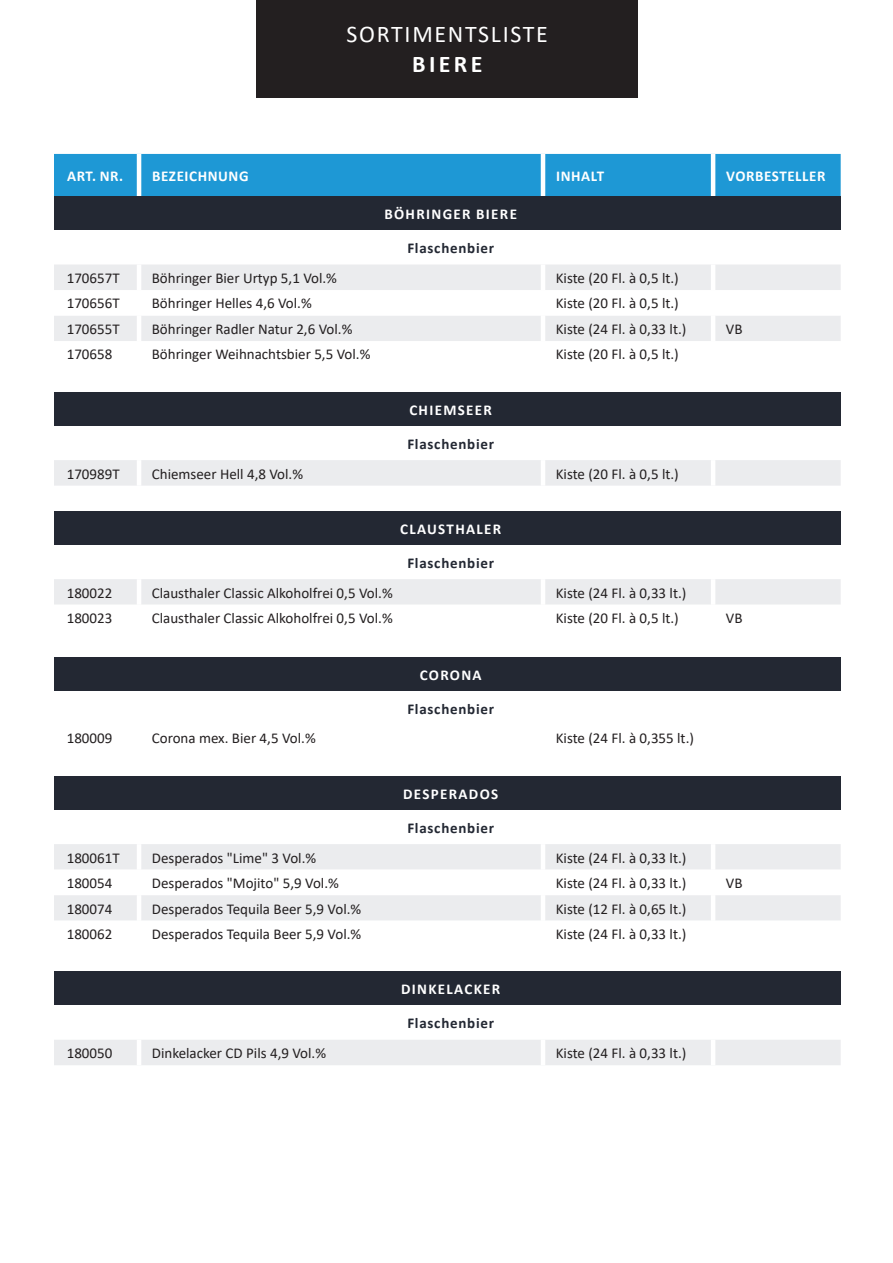
<style>
.page{position:relative;width:893px;height:1263px;background:#fff}
.page>*{position:absolute;margin:0;border:0;box-sizing:border-box;transform-origin:0 0}
.t1{font:24px "Calibri";letter-spacing:.07em;color:#fff}
.t2{font:700 24px "Calibri";letter-spacing:.14em;color:#fff}
.Absatzformat_1{font:15px "Calibri";color:#231f20}
.t3{font:700 15px "Calibri";letter-spacing:.09em;color:#fff}
.t4{font:700 15px "Calibri";letter-spacing:.05em;color:#232833}
.t5{font:700 15px "Calibri";letter-spacing:.04em;color:#fff}
</style>
<div class="page">
<div style="left:54px;top:154px;width:787px;height:42px;background:#1e98d5"></div>
<hr style="left:137px;top:154px;width:4px;height:42px;background:#fff">
<hr style="left:541px;top:154px;width:4px;height:42px;background:#fff">
<hr style="left:711px;top:154px;width:4px;height:42px;background:#fff">
<div style="left:257px;top:0;width:381px;height:98px;background:#231f20"></div>
<div style="left:54px;top:196px;width:787px;height:34px;background:#232833"></div>
<div style="left:54px;top:265px;width:787px;height:25px;background:#ebecee"></div>
<div style="left:54px;top:316px;width:787px;height:25px;background:#ebecee"></div>
<hr style="left:137px;top:264px;width:4px;height:26px;background:#fff">
<hr style="left:541px;top:264px;width:4px;height:26px;background:#fff">
<hr style="left:711px;top:264px;width:4px;height:26px;background:#fff">
<hr style="left:137px;top:315px;width:4px;height:26px;background:#fff">
<hr style="left:541px;top:315px;width:4px;height:26px;background:#fff">
<hr style="left:711px;top:315px;width:4px;height:26px;background:#fff">
<div style="left:54px;top:392px;width:787px;height:34px;background:#232833"></div>
<div style="left:54px;top:460px;width:787px;height:26px;background:#ebecee"></div>
<hr style="left:137px;top:460px;width:4px;height:26px;background:#fff">
<hr style="left:541px;top:460px;width:4px;height:26px;background:#fff">
<hr style="left:711px;top:460px;width:4px;height:26px;background:#fff">
<div style="left:54px;top:511px;width:787px;height:34px;background:#232833"></div>
<div style="left:54px;top:579px;width:787px;height:26px;background:#ebecee"></div>
<hr style="left:137px;top:579px;width:4px;height:26px;background:#fff">
<hr style="left:541px;top:579px;width:4px;height:26px;background:#fff">
<hr style="left:711px;top:579px;width:4px;height:26px;background:#fff">
<div style="left:54px;top:657px;width:787px;height:34px;background:#232833"></div>
<div style="left:54px;top:776px;width:787px;height:34px;background:#232833"></div>
<div style="left:54px;top:844px;width:787px;height:25px;background:#ebecee"></div>
<div style="left:54px;top:895px;width:787px;height:25px;background:#ebecee"></div>
<hr style="left:137px;top:844px;width:4px;height:26px;background:#fff">
<hr style="left:541px;top:844px;width:4px;height:26px;background:#fff">
<hr style="left:711px;top:844px;width:4px;height:26px;background:#fff">
<hr style="left:137px;top:895px;width:4px;height:26px;background:#fff">
<hr style="left:541px;top:895px;width:4px;height:26px;background:#fff">
<hr style="left:711px;top:895px;width:4px;height:26px;background:#fff">
<div style="left:54px;top:972px;width:787px;height:34px;background:#232833"></div>
<div style="left:54px;top:1040px;width:787px;height:25px;background:#ebecee"></div>
<hr style="left:137px;top:1040px;width:4px;height:25px;background:#fff">
<hr style="left:541px;top:1040px;width:4px;height:25px;background:#fff">
<hr style="left:711px;top:1040px;width:4px;height:25px;background:#fff">
<p class="t1" style="left:347px;top:17px;width:203px">SORTIMENTSLISTE</p>
<p class="t2" style="left:412px;top:47px;width:72px">BIERE</p>
<p class="t3" style="left:67px;top:165px;width:58px">ART. NR.</p>
<p class="t5" style="left:152px;top:165px;width:98px">BEZEICHNUNG</p>
<p class="t3" style="left:556px;top:165px;width:50px">INHALT</p>
<p class="t5" style="left:726px;top:165px;width:101px">VORBESTELLER</p>
<p class="t3" style="left:384px;top:203px;width:134px">BÖHRINGER BIERE</p>
<p class="t4" style="left:407px;top:238px;width:88px">Flaschenbier</p>
<p class="Absatzformat_1" style="left:67px;top:267px;width:54px">170657T</p>
<p class="Absatzformat_1" style="left:152px;top:267px;width:187px">Böhringer Bier Urtyp 5,1 Vol.%</p>
<p class="Absatzformat_1" style="left:556px;top:267px;width:125px">Kiste (20 Fl. à 0,5 lt.)</p>
<p class="Absatzformat_1" style="left:67px;top:293px;width:54px">170656T</p>
<p class="Absatzformat_1" style="left:152px;top:293px;width:162px">Böhringer Helles 4,6 Vol.%</p>
<p class="Absatzformat_1" style="left:556px;top:293px;width:125px">Kiste (20 Fl. à 0,5 lt.)</p>
<p class="Absatzformat_1" style="left:67px;top:318px;width:54px">170655T</p>
<p class="Absatzformat_1" style="left:152px;top:318px;width:202px">Böhringer Radler Natur 2,6 Vol.%</p>
<p class="Absatzformat_1" style="left:556px;top:318px;width:132px">Kiste (24 Fl. à 0,33 lt.)</p>
<p class="Absatzformat_1" style="left:726px;top:318px;width:18px">VB</p>
<p class="Absatzformat_1" style="left:67px;top:344px;width:47px">170658</p>
<p class="Absatzformat_1" style="left:152px;top:344px;width:220px">Böhringer Weihnachtsbier 5,5 Vol.%</p>
<p class="Absatzformat_1" style="left:556px;top:344px;width:125px">Kiste (20 Fl. à 0,5 lt.)</p>
<p class="t3" style="left:409px;top:399px;width:84px">CHIEMSEER</p>
<p class="t4" style="left:407px;top:433px;width:88px">Flaschenbier</p>
<p class="Absatzformat_1" style="left:67px;top:463px;width:54px">170989T</p>
<p class="Absatzformat_1" style="left:152px;top:463px;width:153px">Chiemseer Hell 4,8 Vol.%</p>
<p class="Absatzformat_1" style="left:556px;top:463px;width:125px">Kiste (20 Fl. à 0,5 lt.)</p>
<p class="t3" style="left:400px;top:518px;width:103px">CLAUSTHALER</p>
<p class="t4" style="left:407px;top:552px;width:88px">Flaschenbier</p>
<p class="Absatzformat_1" style="left:67px;top:582px;width:47px">180022</p>
<p class="Absatzformat_1" style="left:152px;top:582px;width:242px">Clausthaler Classic Alkoholfrei 0,5 Vol.%</p>
<p class="Absatzformat_1" style="left:556px;top:582px;width:132px">Kiste (24 Fl. à 0,33 lt.)</p>
<p class="Absatzformat_1" style="left:67px;top:608px;width:47px">180023</p>
<p class="Absatzformat_1" style="left:152px;top:608px;width:242px">Clausthaler Classic Alkoholfrei 0,5 Vol.%</p>
<p class="Absatzformat_1" style="left:556px;top:608px;width:125px">Kiste (20 Fl. à 0,5 lt.)</p>
<p class="Absatzformat_1" style="left:726px;top:608px;width:18px">VB</p>
<p class="t3" style="left:420px;top:664px;width:64px">CORONA</p>
<p class="t4" style="left:407px;top:698px;width:88px">Flaschenbier</p>
<p class="Absatzformat_1" style="left:67px;top:728px;width:47px">180009</p>
<p class="Absatzformat_1" style="left:152px;top:728px;width:165px">Corona mex. Bier 4,5 Vol.%</p>
<p class="Absatzformat_1" style="left:556px;top:728px;width:140px">Kiste (24 Fl. à 0,355 lt.)</p>
<p class="t3" style="left:403px;top:783px;width:97px">DESPERADOS</p>
<p class="t4" style="left:407px;top:817px;width:88px">Flaschenbier</p>
<p class="Absatzformat_1" style="left:67px;top:847px;width:54px">180061T</p>
<p class="Absatzformat_1" style="left:152px;top:847px;width:166px">Desperados "Lime" 3 Vol.%</p>
<p class="Absatzformat_1" style="left:556px;top:847px;width:132px">Kiste (24 Fl. à 0,33 lt.)</p>
<p class="Absatzformat_1" style="left:67px;top:873px;width:47px">180054</p>
<p class="Absatzformat_1" style="left:152px;top:873px;width:189px">Desperados "Mojito" 5,9 Vol.%</p>
<p class="Absatzformat_1" style="left:556px;top:873px;width:132px">Kiste (24 Fl. à 0,33 lt.)</p>
<p class="Absatzformat_1" style="left:726px;top:873px;width:18px">VB</p>
<p class="Absatzformat_1" style="left:67px;top:898px;width:47px">180074</p>
<p class="Absatzformat_1" style="left:152px;top:898px;width:211px">Desperados Tequila Beer 5,9 Vol.%</p>
<p class="Absatzformat_1" style="left:556px;top:898px;width:132px">Kiste (12 Fl. à 0,65 lt.)</p>
<p class="Absatzformat_1" style="left:67px;top:924px;width:47px">180062</p>
<p class="Absatzformat_1" style="left:152px;top:924px;width:211px">Desperados Tequila Beer 5,9 Vol.%</p>
<p class="Absatzformat_1" style="left:556px;top:924px;width:132px">Kiste (24 Fl. à 0,33 lt.)</p>
<p class="t3" style="left:401px;top:979px;width:101px">DINKELACKER</p>
<p class="t4" style="left:407px;top:1013px;width:88px">Flaschenbier</p>
<p class="Absatzformat_1" style="left:67px;top:1043px;width:47px">180050</p>
<p class="Absatzformat_1" style="left:152px;top:1043px;width:176px">Dinkelacker CD Pils 4,9 Vol.%</p>
<p class="Absatzformat_1" style="left:556px;top:1043px;width:132px">Kiste (24 Fl. à 0,33 lt.)</p>
</div>
